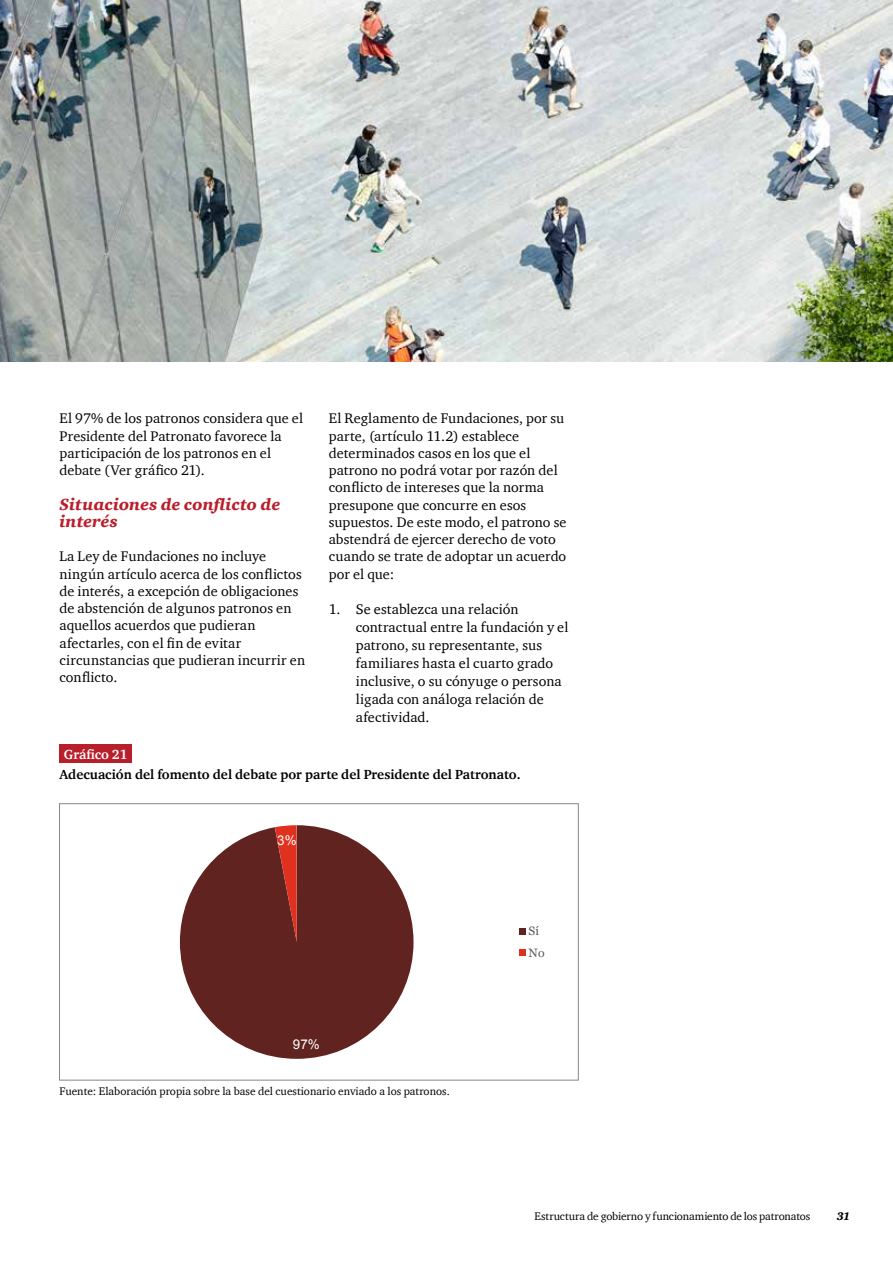
<style>
.page{position:relative;width:893px;height:1263px;background:#fff}
.page>*{position:absolute;margin:0;border:0;box-sizing:border-box;transform-origin:0 0}
.t1{font:italic 900 16.5px/17.2px "ITC Charter Com";letter-spacing:.01em;color:#b91e2b}
.t2{font:14.25px/17.2px "Charter ITC Com";letter-spacing:.005em;color:#000}
.t3{font:14.25px/18px "ITC Charter Com";letter-spacing:.005em;color:#000}
.t4{font:700 13.5px "Charter ITC Com";color:#000}
.t5{font:700 13.5px "Charter ITC Com";color:#fff}
.t6{font:13.5px "Arial";color:#fff}
.t7{font:12.15px/21.8px "Georgia";color:#595959}
.t8{font:11.25px "Charter ITC Com";color:#000}
.t9{font:italic 900 11.25px "Charter ITC Com";color:#000}
</style>
<div class="page">
<img style="left:0;top:0;width:893px;height:361px">
<div style="left:60px;top:744px;width:72px;height:19px;background:#b91e2b"></div>
<svg style="left:180px;top:825px;width:233px;height:234px;fill:#602320"></svg>
<svg style="left:275px;top:825px;width:22px;height:117px;background:#a32f25"></svg>
<svg style="left:520px;top:928px;width:6px;height:6px"></svg>
<svg style="left:520px;top:950px;width:6px;height:6px"></svg>
<div style="left:59px;top:803px;width:519px;height:277px;border:1px solid #878787"></div>
<p class="t2" style="left:60px;top:410px;width:245px">El 97% de los patronos considera que el Presidente del Patronato favorece la participación de los patronos en el debate (Ver gráfico 21).</p>
<p class="t1" style="left:60px;top:495px;width:222px">Situaciones de conflicto de interés</p>
<p class="t2" style="left:60px;top:548px;width:247px">La Ley de Fundaciones no incluye ningún artículo acerca de los conflictos de interés, a excepción de obligaciones de abstención de algunos patronos en aquellos acuerdos que pudieran afectarles, con el fin de evitar circunstancias que pudieran incurrir en conflicto.</p>
<p class="t5" style="left:64px;top:746px;width:65px">Gráfico 21</p>
<p class="t2" style="left:329px;top:410px;width:239px">El Reglamento de Fundaciones, por su parte, (artículo 11.2) establece determinados casos en los que el patrono no podrá votar por razón del conflicto de intereses que la norma presupone que concurre en esos supuestos. De este modo, el patrono se abstendrá de ejercer derecho de voto cuando se trate de adoptar un acuerdo por el que:</p>
<p class="t3" style="left:356px;top:600px;width:214px;text-indent:-27px">1. Se establezca una relación contractual entre la fundación y el patrono, su representante, sus familiares hasta el cuarto grado inclusive, o su cónyuge o persona ligada con análoga relación de afectividad.</p>
<p class="t4" style="left:60px;top:766px;width:463px">Adecuación del fomento del debate por parte del Presidente del Patronato.</p>
<p class="t6" style="left:277px;top:831px;width:21px">3%</p>
<p class="t6" style="left:293px;top:1035px;width:28px">97%</p>
<p class="t8" style="left:60px;top:1084px;width:392px">Fuente: Elaboración propia sobre la base del cuestionario enviado a los patronos.</p>
<p class="t7" style="left:529px;top:920px;width:17px">Sí<br>No</p>
<p class="t8" style="left:535px;top:1209px;width:277px">Estructura de gobierno y funcionamiento de los patronatos</p>
<p class="t9" style="left:837px;top:1210px;width:15px">31</p>
</div>
